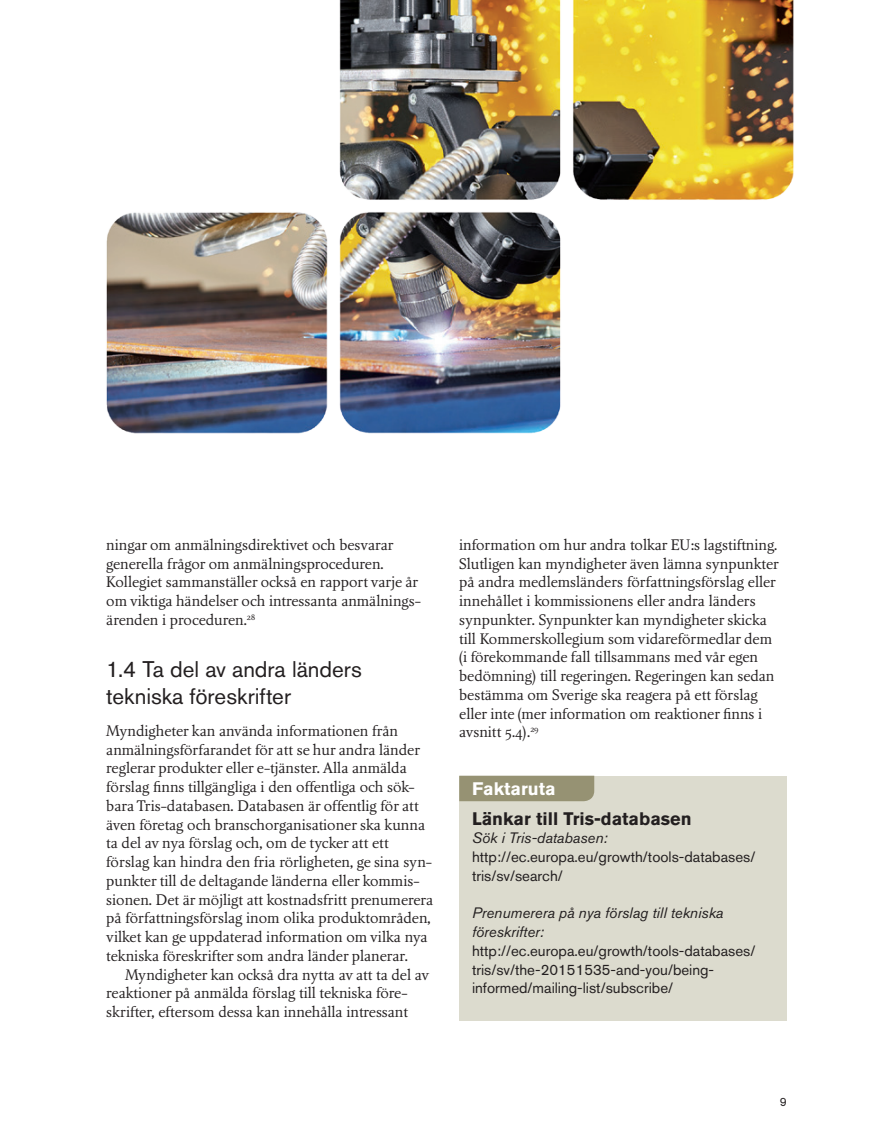
<style>
.page{position:relative;width:893px;height:1127px;background:#fff}
.page>*{position:absolute;margin:0;border:0;box-sizing:border-box;transform-origin:0 0}
.Mellanrubrik_1{font:22.5px/27px "Akzidenz Grotesk BQ";color:#231f20}
.Faktaruta_-_rubrik{font:700 18px "Akzidenz Grotesk BQ";color:#231f20}
.Faktaruta_-_rubrik-2{font:700 18px "Akzidenz Grotesk BQ";color:#fff}
.Bröd{font:15px/18.8px "Nordling BQ Reg Os F";color:#231f20}
.Bröd_indrag{font:15px/18.8px "Nordling BQ Reg Os F";color:#231f20}
.Faktaruta_-_bröd{font:15px/18.8px "Akzidenz Grotesk BQ";color:#231f20}
.Faktaruta_-_bröd-2{font:italic 15px/18.8px "Akzidenz Grotesk BQ";color:#231f20}
.t1{font:12px "Akzidenz Grotesk BQ";color:#231f20}
.s1{font-style:italic}
</style>
<div class="page">
<div style="left:459px;top:776px;width:328px;height:244px;background:#dcdbce"></div>
<div style="left:459px;top:776px;width:135px;height:25px;background:#969273"></div>
<img style="left:106px;top:0;width:688px;height:434px">
<p class="Bröd" style="left:106px;top:536px;width:316px">ningar om anmälningsdirektivet och besvarar generella frågor om anmälningsproceduren.<br>Kollegiet sammanställer också en rapport varje år om viktiga händelser och intressanta anmälnings&shy;ärenden i proceduren.<sup>28</sup></p>
<p class="Mellanrubrik_1" style="left:106px;top:656px;width:257px">1.4 Ta del av andra länders tekniska föreskrifter</p>
<p class="Bröd" style="left:106px;top:722px;width:328px">Myndigheter kan använda informationen från anmälningsförfarandet för att se hur andra länder reglerar produkter eller e-tjänster. Alla anmälda förslag finns tillgängliga i den offentliga och sök&shy;bara Tris-databasen. Databasen är offentlig för att även företag och branschorganisationer ska kunna ta del av nya förslag och, om de tycker att ett förslag kan hindra den fria rörligheten, ge sina syn&shy;punkter till de deltagande länderna eller kommis&shy;sionen. Det är möjligt att kostnadsfritt prenumerera på författningsförslag inom olika produktområden, vilket kan ge uppdaterad information om vilka nya tekniska föreskrifter som andra länder planerar.</p>
<p class="Bröd_indrag" style="left:106px;top:965px;width:324px;text-indent:19px">Myndigheter kan också dra nytta av att ta del av reaktioner på anmälda förslag till tekniska före&shy;skrifter, eftersom dessa kan innehålla intressant</p>
<p class="Bröd_indrag" style="left:459px;top:536px;width:321px">information om hur andra tolkar EU:s lagstiftning.<br>Slutligen kan myndigheter även lämna synpunkter på andra medlemsländers författningsförslag eller innehållet i kommissionens eller andra länders synpunkter. Synpunkter kan myndigheter skicka till Kommerskollegium som vidareförmedlar dem (i förekommande fall tillsammans med vår egen bedömning) till regeringen. Regeringen kan sedan bestämma om Sverige ska reagera på ett förslag eller inte (mer information om reaktioner finns i avsnitt 5.4).<sup>29</sup></p>
<p class="Faktaruta_-_rubrik-2" style="left:472px;top:778px;width:85px">Faktaruta</p>
<p class="Faktaruta_-_rubrik" style="left:472px;top:808px;width:221px">Länkar till Tris-databasen</p>
<p class="Faktaruta_-_bröd" style="left:472px;top:829px;width:285px"><span class="s1">Sök i Tris-databasen: </span>http://ec.europa.eu/growth/tools-databases/ tris/sv/search/</p>
<p class="Faktaruta_-_bröd-2" style="left:472px;top:904px;width:253px">Prenumerera på nya förslag till tekniska föreskrifter:</p>
<p class="Faktaruta_-_bröd" style="left:472px;top:941px;width:285px">http://ec.europa.eu/growth/tools-databases/ tris/sv/the-20151535-and-you/being&shy;informed/mailing-list/subscribe/</p>
<p class="t1" style="left:780px;top:1095px;width:8px">9</p>
</div>
